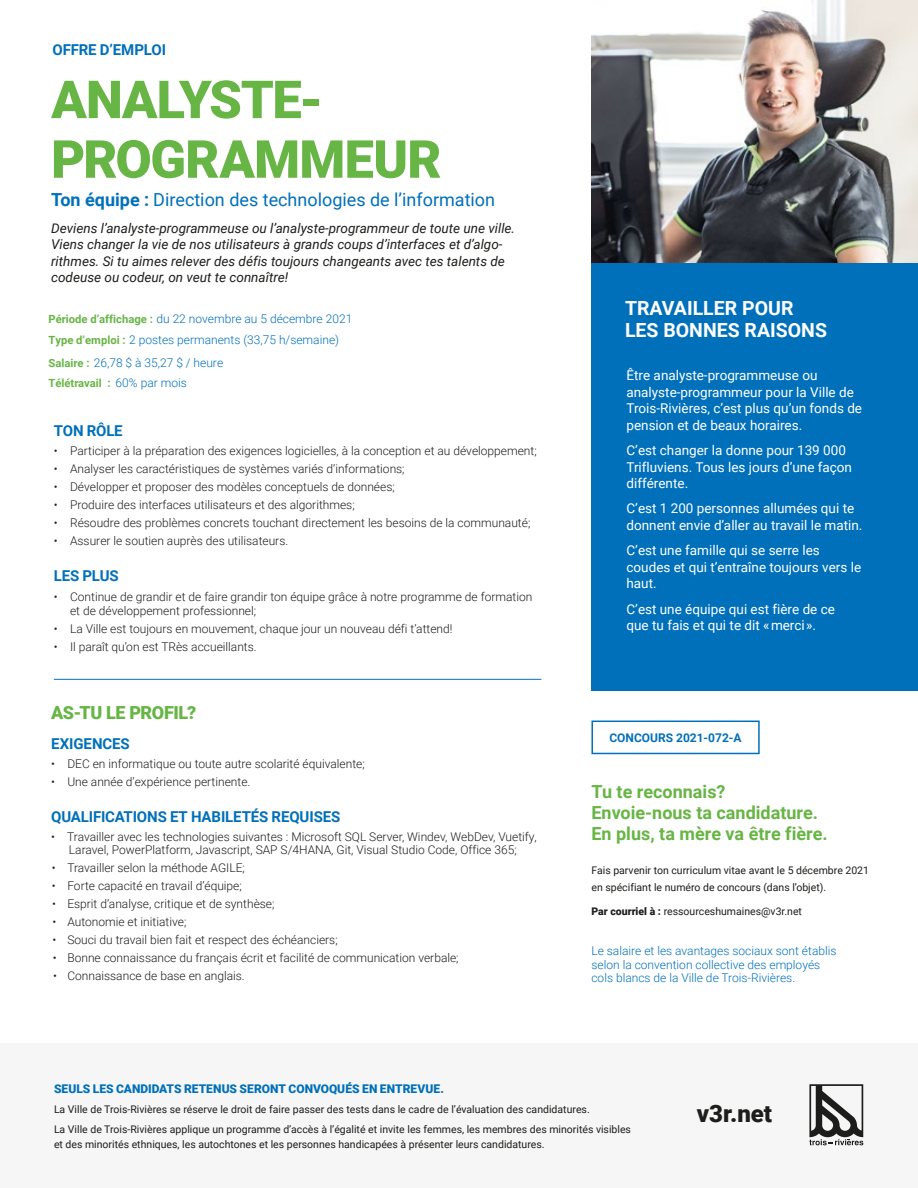
<style>
.page{position:relative;width:918px;height:1188px;background:#fff}
.page>*{position:absolute;margin:0;border:0;box-sizing:border-box;transform-origin:0 0}
.t1{font:900 52.5px/59.7px "Roboto";letter-spacing:-.02em;color:#67b545}
.t2{font:900 24px "Roboto";color:#1d1d1b}
.t3{font:700 19.5px/22.5px "Roboto";color:#fff}
.t4{font:700 18px/21px "Roboto";color:#67b545}
.t5{font:18px "Roboto";color:#0070ba}
.t6{font:900 18px "Roboto";letter-spacing:-.02em;color:#67b545}
.t7{font:700 15px "Roboto";letter-spacing:-.01em;color:#0070ba}
.t8{font:13.5px/16.5px "Roboto";color:#fff}
.t9{font:italic 13.5px/16.5px "Roboto";color:#1d1d1b}
.t10{font:300 12px/13.5px "Roboto";color:#1d1d1b}
.t11{font:300 12px/13.5px "Roboto";color:#0070ba}
.t12{font:900 12px "Roboto";color:#0070ba}
.t13{font:700 12px "Roboto";color:#0070ba}
.t14{font:700 11.25px "Roboto";color:#67b545}
.t15{font:10.5px/16.5px "Roboto";color:#1d1d1b}
.s1{font-weight:700}
.s2{font-weight:700;font-size:11.25px;color:#67b545}
.s3{font-weight:300;font-size:12px;color:#0070ba}
.s4{font-weight:900}
</style>
<div class="page">
<div style="left:591px;top:263px;width:327px;height:428px;background:#0070ba"></div>
<hr style="left:54px;top:679px;width:487px;height:1px;background:#0070ba">
<img style="left:591px;top:0;width:327px;height:263px">
<svg style="left:591px;top:721px;width:169px;height:33px"></svg>
<div style="left:0;top:1043px;width:918px;height:144px;background:#f6f6f6"></div>
<svg style="left:809px;top:1084px;width:54px;height:61px"></svg>
<p class="t7" style="left:52px;top:39px;width:115px">OFFRE D’EMPLOI</p>
<h1 class="t1" style="left:51px;top:68px;width:392px">ANALYSTE-<br>PROGRAMMEUR</h1>
<h3 class="t5" style="left:51px;top:187px;width:445px"><span class="s1">Ton équipe :</span> Direction des technologies de l’information</h3>
<p class="t9" style="left:51px;top:219px;width:465px">Deviens l’analyste-programmeuse ou l’analyste-programmeur de toute une ville.<br>Viens changer la vie de nos utilisateurs à grands coups d’interfaces et d’algo&shy;rithmes. Si tu aimes relever des défis toujours changeants avec tes talents de codeuse ou codeur, on veut te connaître!</p>
<p class="t11" style="left:48px;top:308px;width:305px;line-height:21px"><span class="s2">Période d’affichage :</span> du 22 novembre au 5 décembre 2021<br><span class="s2">Type d’emploi :</span> 2 postes permanents (33,75 h/semaine)</p>
<p class="t11" style="left:48px;top:355px;width:176px"><span class="s2">Salaire :</span> 26,78 $ à 35,27 $ / heure</p>
<p class="t14" style="left:48px;top:375px;width:140px">Télétravail : <span class="s3">60% par mois</span></p>
<p class="t7" style="left:54px;top:420px;width:70px">TON RÔLE</p>
<p class="t10" style="left:54px;top:443px;width:484px">• Participer à la préparation des exigences logicielles, à la conception et au développement;</p>
<p class="t10" style="left:54px;top:461px;width:352px">• Analyser les caractéristiques de systèmes variés d’informations;</p>
<p class="t10" style="left:54px;top:479px;width:342px">• Développer et proposer des modèles conceptuels de données;</p>
<p class="t10" style="left:54px;top:497px;width:302px">• Produire des interfaces utilisateurs et des algorithmes;</p>
<p class="t10" style="left:54px;top:515px;width:478px">• Résoudre des problèmes concrets touchant directement les besoins de la communauté;</p>
<p class="t10" style="left:54px;top:533px;width:236px">• Assurer le soutien auprès des utilisateurs.</p>
<p class="t7" style="left:54px;top:565px;width:66px">LES PLUS</p>
<p class="t10" style="left:70px;top:590px;width:464px;text-indent:-16px">• Continue de grandir et de faire grandir ton équipe grâce à notre programme de formation et de développement professionnel;</p>
<p class="t10" style="left:54px;top:621px;width:400px">• La Ville est toujours en mouvement, chaque jour un nouveau défi t’attend!</p>
<p class="t10" style="left:54px;top:639px;width:204px">• Il paraît qu’on est TRès accueillants.</p>
<h3 class="t6" style="left:51px;top:700px;width:147px">AS-TU LE PROFIL?</h3>
<p class="t7" style="left:51px;top:733px;width:80px">EXIGENCES</p>
<p class="t10" style="left:51px;top:757px;width:315px">• DEC en informatique ou toute autre scolarité équivalente;</p>
<p class="t10" style="left:51px;top:775px;width:201px">• Une année d’expérience pertinente.</p>
<p class="t7" style="left:51px;top:806px;width:291px">QUALIFICATIONS ET HABILETÉS REQUISES</p>
<p class="t10" style="left:51px;top:829px;width:487px;text-align:center">• Travailler avec les technologies suivantes : Microsoft SQL Server, Windev, WebDev, Vuetify,<br>Laravel, PowerPlatform, Javascript, SAP S/4HANA, Git, Visual Studio Code, Office 365;</p>
<p class="t10" style="left:52px;top:861px;width:195px">• Travailler selon la méthode AGILE;</p>
<p class="t10" style="left:52px;top:879px;width:191px">• Forte capacité en travail d’équipe;</p>
<p class="t10" style="left:52px;top:897px;width:224px">• Esprit d’analyse, critique et de synthèse;</p>
<p class="t10" style="left:52px;top:915px;width:136px">• Autonomie et initiative;</p>
<p class="t10" style="left:53px;top:933px;width:287px">• Souci du travail bien fait et respect des échéanciers;</p>
<p class="t10" style="left:53px;top:951px;width:407px">• Bonne connaissance du français écrit et facilité de communication verbale;</p>
<p class="t10" style="left:53px;top:969px;width:193px">• Connaissance de base en anglais.</p>
<p class="t12" style="left:54px;top:1081px;width:392px">SEULS LES CANDIDATS RETENUS SERONT CONVOQUÉS EN ENTREVUE.</p>
<h3 class="t3" style="left:625px;top:296px;width:204px">TRAVAILLER POUR<br>LES BONNES RAISONS</h3>
<p class="t8" style="left:627px;top:366px;width:237px">Être analyste-programmeuse ou analyste-programmeur pour la Ville de Trois-Rivières, c’est plus qu’un fonds de pension et de beaux horaires.</p>
<p class="t8" style="left:627px;top:441px;width:227px">C’est changer la donne pour 139 000<br>Trifluviens. Tous les jours d’une façon différente.</p>
<p class="t8" style="left:627px;top:500px;width:237px">C’est 1 200 personnes allumées qui te donnent envie d’aller au travail le matin.</p>
<p class="t8" style="left:627px;top:542px;width:236px">C’est une famille qui se serre les coudes et qui t’entraîne toujours vers le haut.</p>
<p class="t8" style="left:627px;top:600px;width:210px">C’est une équipe qui est fière de ce que tu fais et qui te dit « merci ».</p>
<p class="t13" style="left:609px;top:730px;width:134px">CONCOURS 2021-072-A</p>
<h3 class="t4" style="left:591px;top:780px;width:238px">Tu te reconnais?<br>Envoie-nous ta candidature.<br>En plus, ta mère va être fière.</h3>
<p class="t15" style="left:591px;top:862px;width:279px">Fais parvenir ton curriculum vitae avant le 5 décembre 2021 en spécifiant le numéro de concours (dans l’objet).</p>
<p class="t15" style="left:591px;top:903px;width:212px"><span class="s4">Par courriel à :</span> ressourceshumaines@v3r.net</p>
<p class="t11" style="left:591px;top:944px;width:247px">Le salaire et les avantages sociaux sont établis selon la convention collective des employés cols blancs de la Ville de Trois-Rivières.</p>
<p class="t15" style="left:54px;top:1100px;width:579px;line-height:19.5px">La Ville de Trois-Rivières se réserve le droit de faire passer des tests dans le cadre de l’évaluation des candidatures.<br>La Ville de Trois-Rivières applique un programme d’accès à l’égalité et invite les femmes, les membres des minorités visibles</p>
<p class="t15" style="left:54px;top:1136px;width:492px">et des minorités ethniques, les autochtones et les personnes handicapées à présenter leurs candidatures.</p>
<h2 class="t2" style="left:697px;top:1096px;width:77px">v3r.net</h2>
</div>
